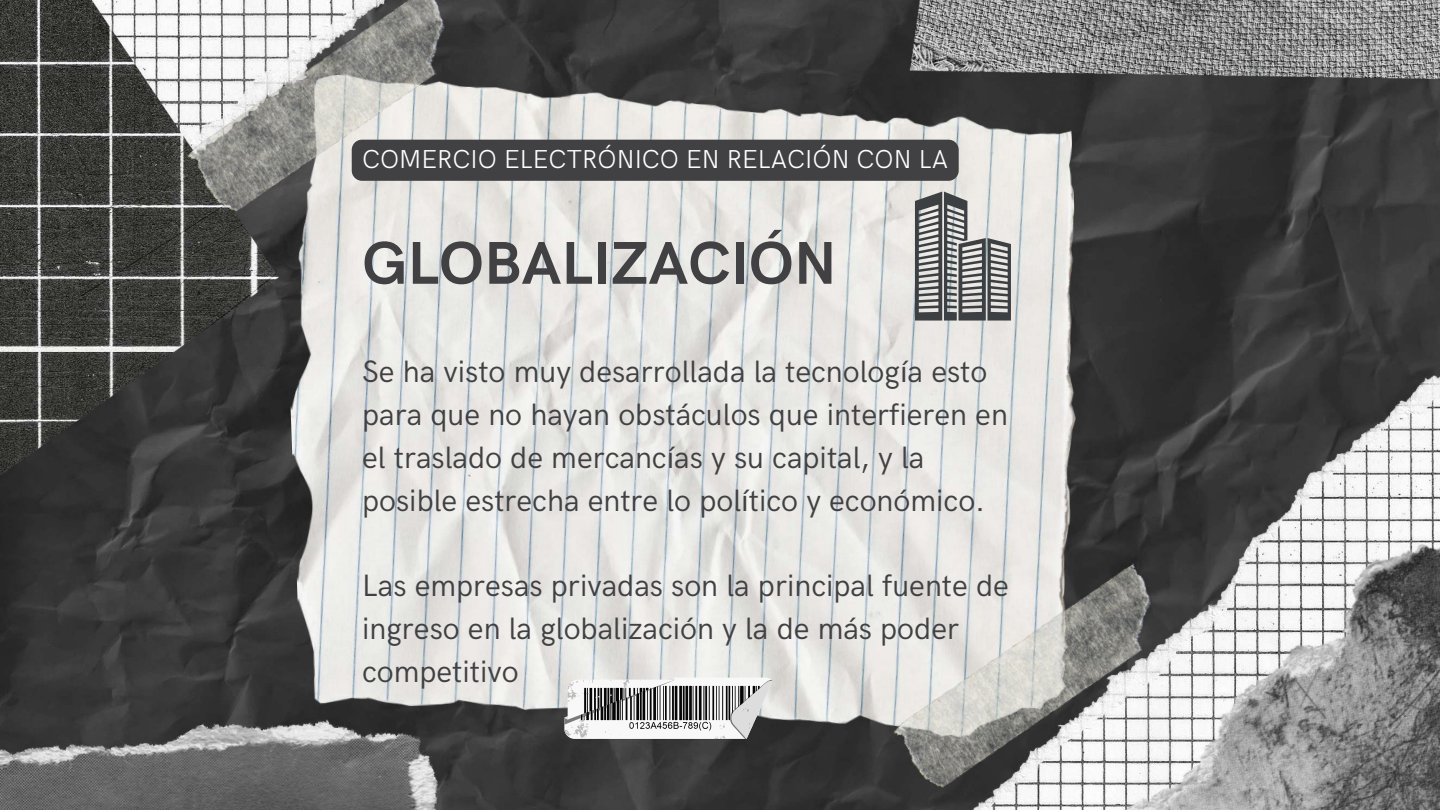
<style>
.page{position:relative;width:1440px;height:810px;background:#fff}
.page>*{position:absolute;margin:0;border:0;box-sizing:border-box;transform-origin:0 0}
.t1{font:700 60.5px "HK Grotesk";color:#414042}
.t2{font:31px/42.8px "HK Grotesk";color:#414042}
.t3{font:300 26px "HK Grotesk";color:#fff}
</style>
<div class="page">
<img style="left:0;top:0;width:1440px;height:810px">
<img style="left:761px;top:312px;width:679px;height:498px">
<img style="left:480px;top:0;width:173px;height:48px">
<img style="left:0;top:0;width:278px;height:530px">
<img style="left:278px;top:48px;width:815px;height:713px">
<img style="left:173px;top:0;width:307px;height:222px">
<img style="left:880px;top:557px;width:131px;height:241px">
<img style="left:880px;top:0;width:560px;height:81px">
<img style="left:1011px;top:495px;width:429px;height:315px">
<svg style="left:564px;top:678px;width:209px;height:61px"></svg>
<img style="left:0;top:719px;width:457px;height:91px">
<div style="left:352px;top:140px;width:607px;height:41px;background:#414042"></div>
<svg style="left:915px;top:192px;width:96px;height:129px;background:#959595"></svg>
<p class="t3" style="left:362px;top:145px;width:588px">COMERCIO ELECTRÓNICO EN RELACIÓN CON LA</p>
<h1 class="t1" style="left:362px;top:229px;width:476px">GLOBALIZACIÓN</h1>
<p class="t2" style="left:362px;top:352px;width:647px">Se ha visto muy desarrollada la tecnología esto para que no hayan obstáculos que interfieren en el traslado de mercancías y su capital, y la posible estrecha entre lo político y económico.</p>
<p class="t2" style="left:362px;top:565px;width:648px">Las empresas privadas son la principal fuente de ingreso en la globalización y la de más poder competitivo</p>
</div>
